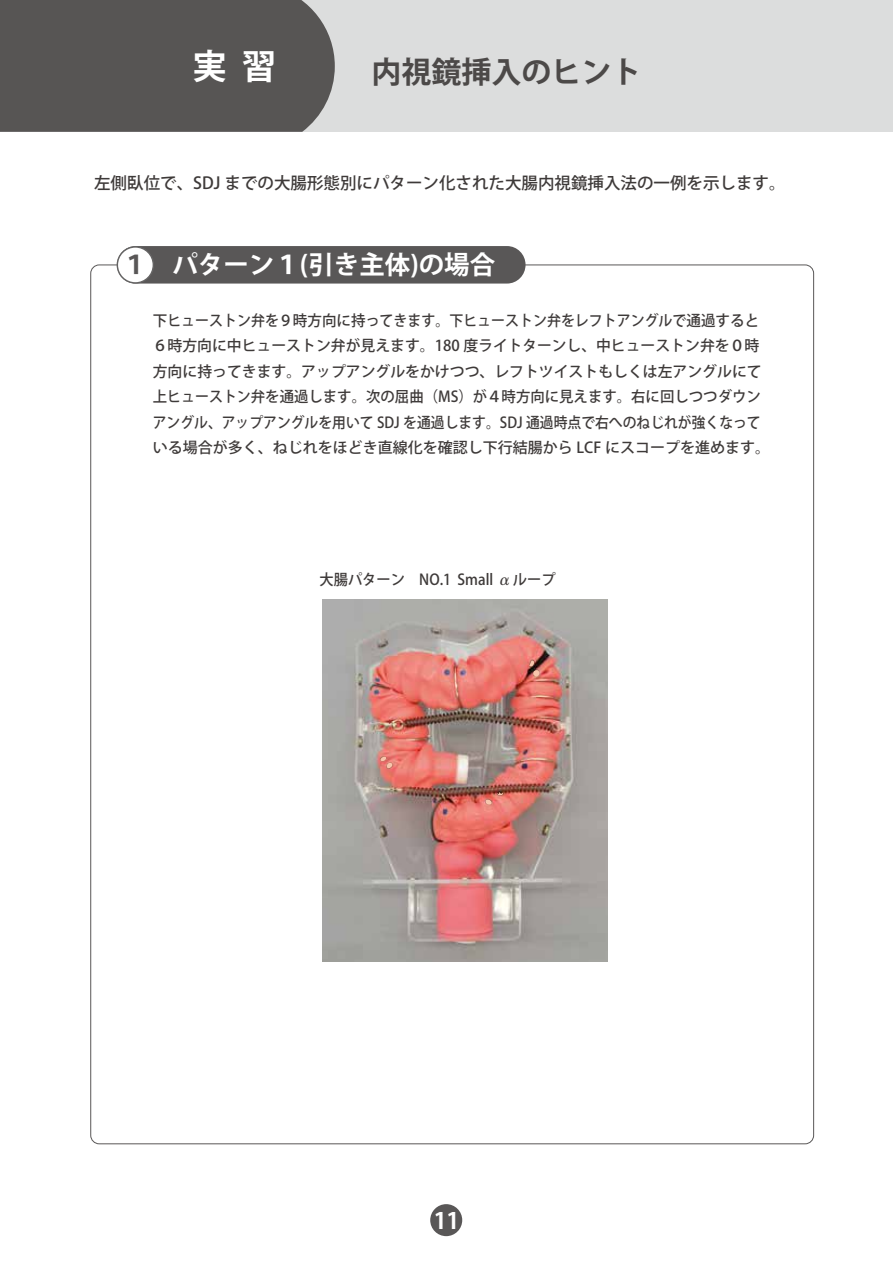
<style>
.page{position:relative;width:893px;height:1263px;background:#fff}
.page>*{position:absolute;margin:0;border:0;box-sizing:border-box;transform-origin:0 0}
.t1{font:700 34.5px "Koz Go Pro";color:#fff}
.t2{font:700 30px "Koz Go Pro";color:#4c4948}
.t3{font:700 25.5px "Koz Go Pro";color:#fff}
.t4{font:700 22.5px "Koz Go Pro";color:#fff}
.t5{font:500 16.5px "Koz Go Pro";color:#3e3a39}
.t6{font:500 15px/25.5px "Koz Go Pro";color:#3e3a39}
.t7{font:500 15px "Koz Go Pro";color:#3e3a39;scale:.95 1}
.s1{color:#595757}
.s2{font-family:"Koz Min Pro"}
</style>
<div class="page">
<div style="left:0;top:0;width:893px;height:132px;background:#dcdddd"></div>
<div style="left:0;top:0;width:335px;height:132px;background:#575554"></div>
<div style="left:430px;top:1204px;width:32px;height:32px;background:#595757;border-radius:50%"></div>
<div style="left:117px;top:246px;width:409px;height:38px;background:#595757;border-radius:19px"></div>
<div style="left:117px;top:247px;width:36px;height:36px;background:#fff;border-radius:50%"></div>
<div style="left:117px;top:246px;width:37px;height:38px;border:1px solid #656464;border-radius:50%"></div>
<img style="left:322px;top:599px;width:286px;height:362px">
<svg style="left:380px;top:756px;width:13px;height:12px"></svg>
<svg style="left:529px;top:660px;width:11px;height:17px"></svg>
<svg style="left:485px;top:792px;width:18px;height:13px"></svg>
<h1 class="t1" style="left:193px;top:44px;width:85px">実 習</h1>
<h2 class="t2" style="left:371px;top:52px;width:271px">内視鏡挿入のヒント</h2>
<p class="t5" style="left:94px;top:173px;width:693px">左側臥位で、SDJ までの大腸形態別にパターン化された大腸内視鏡挿入法の一例を示します。</p>
<h3 class="t3" style="left:122px;top:248px;width:375px"><span class="s1">１</span> パターン１(引き主体)の場合</h3>
<p class="t6" style="left:153px;top:308px;width:619px">下ヒューストン弁を９時方向に持ってきます。下ヒューストン弁をレフトアングルで通過すると６時方向に中ヒューストン弁が見えます。180 度ライトターンし、中ヒューストン弁を０時方向に持ってきます。アップアングルをかけつつ、レフトツイストもしくは左アングルにて上ヒューストン弁を通過します。次の屈曲（MS）が４時方向に見えます。右に回しつつダウンアングル、アップアングルを用いて SDJ を通過します。SDJ 通過時点で右へのねじれが強くなっている場合が多く、ねじれをほどき直線化を確認し下行結腸から LCF にスコープを進めます。</p>
<p class="t7" style="left:320px;top:570px;width:250px">大腸パターン　NO.1 Small <span class="s2">α</span>ループ</p>
<h3 class="t4" style="left:434px;top:1206px;width:27px">11</h3>
</div>
